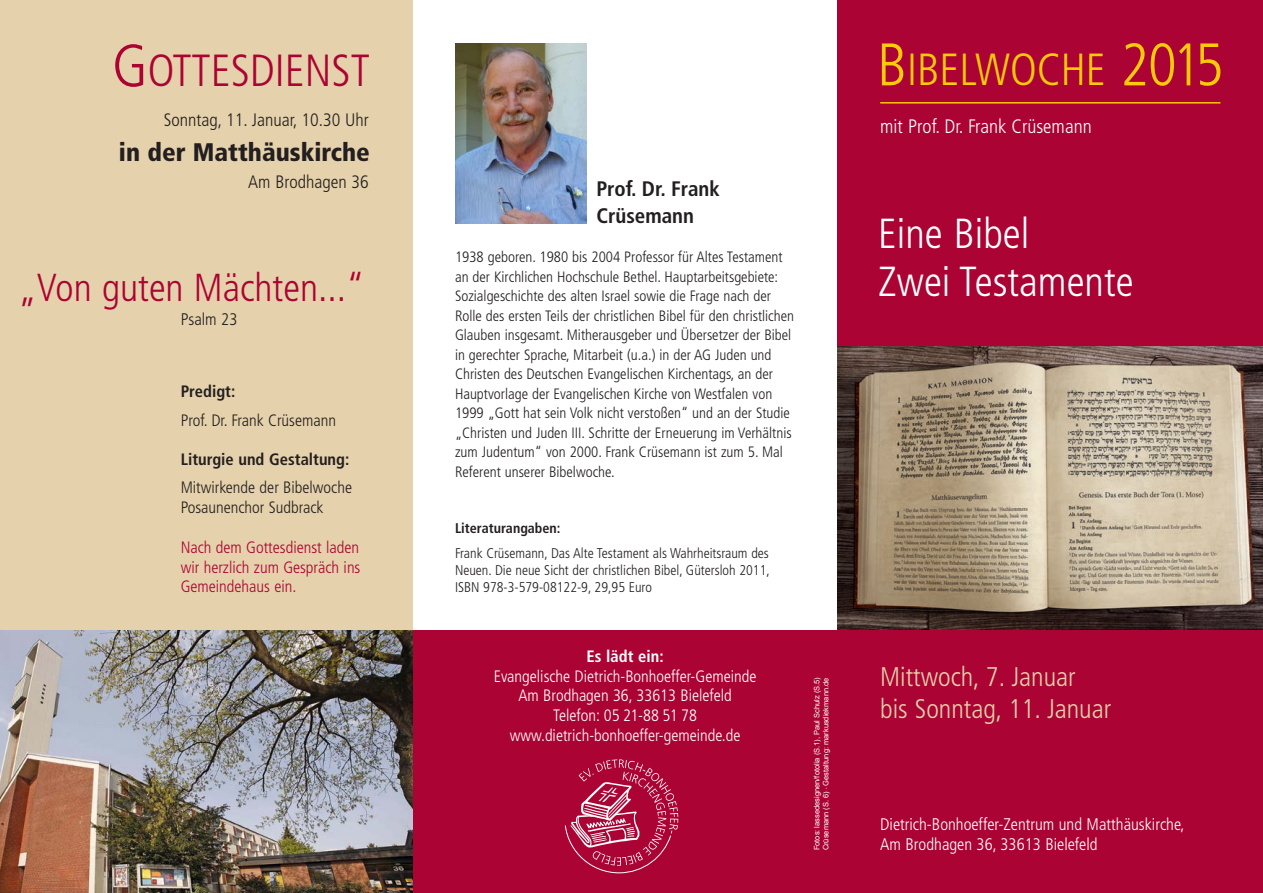
<style>
.page{position:relative;width:1263px;height:893px;background:#fff}
.page>*{position:absolute;margin:0;border:0;box-sizing:border-box;transform-origin:0 0}
.t1{font:300 condensed 45px "Frutiger";color:#feca0a}
.t2{font:300 condensed 45px "Frutiger";color:#ab0333}
.t3{font:300 condensed 42px "Frutiger";color:#fff}
.t4{font:300 condensed 39px "Frutiger";color:#ab0333}
.t5{font:300 condensed 27px/32.4px "Frutiger";color:#e5d1ab}
.t6{font:900 condensed 25.5px "Frutiger";color:#231f20}
.t7{font:700 condensed 21px/27px "Frutiger";color:#231f20}
.t8{font:300 condensed 19.5px "Frutiger";color:#fff}
.t9{font:300 condensed 18px "Frutiger";color:#231f20}
.t10{font:300 condensed 16.8px "Frutiger";color:#fff}
.t11{font:300 condensed 16.8px "Frutiger";color:#231f20}
.t12{font:300 condensed 16.5px/19.8px "Frutiger";color:#fff;text-align:center}
.t13{font:300 condensed 16.5px/19.8px "Frutiger";color:#231f20}
.t14{font:300 condensed 16.5px/19.8px "Frutiger";color:#ab0333;text-align:justify}
.t15{font:700 condensed 16.5px "Frutiger";color:#231f20}
.t16{font:700 condensed 16.5px "Frutiger";color:#fff}
.t17{font:300 condensed 15px/19.5px "Frutiger";color:#231f20}
.t18{font:300 condensed 14.1px/17px "Frutiger";color:#231f20;text-align:justify}
.t19{font:700 condensed 14.1px "Frutiger";color:#231f20}
.t20{font:7.5px/9px "Arial";color:#fff}
.s1{font-size:60px}
.s2{font-family:"Myriad Pro"}
</style>
<div class="page">
<img style="left:838px;top:345px;width:425px;height:286px">
<div style="left:0;top:0;width:412px;height:893px;background:#e5d1ab"></div>
<div style="left:838px;top:0;width:425px;height:345px;background:#ab0333"></div>
<img style="left:455px;top:44px;width:131px;height:180px">
<hr style="left:880px;top:102px;width:340px;height:2px;background:#feca0a">
<div style="left:412px;top:631px;width:851px;height:262px;background:#ab0333"></div>
<svg style="left:564px;top:759px;width:114px;height:115px"></svg>
<img style="left:0;top:631px;width:412px;height:262px">
<h1 class="t2" style="left:112px;top:45px;width:259px"><span class="s1">G</span>OTTESDIENST</h1>
<p class="t9" style="left:164px;top:110px;width:206px">Sonntag, 11. Januar, 10.30 Uhr</p>
<h3 class="t6" style="left:119px;top:136px;width:252px">in der Matthäuskirche</h3>
<p class="t9" style="left:248px;top:172px;width:122px">Am Brodhagen 36</p>
<h3 class="t7" style="left:596px;top:175px;width:125px">Prof. Dr. Frank<br>Crüsemann</h3>
<h1 class="t1" style="left:877px;top:44px;width:348px"><span class="s1">B</span>IBELWOCHE <span class="s1">2015</span></h1>
<h3 class="t8" style="left:880px;top:115px;width:213px">mit Prof. Dr. Frank Crüsemann</h3>
<h2 class="t3" style="left:878px;top:210px;width:153px">Eine Bibel</h2>
<p class="t17" style="left:455px;top:247px;width:341px">1938 geboren. 1980 bis 2004 Professor für Altes Testament an der Kirchlichen Hochschule Bethel. Hauptarbeitsgebiete:<br>Sozialgeschichte des alten Israel sowie die Frage nach der Rolle des ersten Teils der christlichen Bibel für den christlichen Glauben insgesamt. Mitherausgeber und Übersetzer der Bibel in gerechter Sprache, Mitarbeit (u.a.) in der AG Juden und Christen des Deutschen Evangelischen Kirchentags, an der Hauptvorlage der Evangelischen Kirche von Westfalen von 1999 „Gott hat sein Volk nicht verstoßen“ und an der Studie „Christen und Juden III. Schritte der Erneuerung im Verhältnis zum Judentum“ von 2000. Frank Crüsemann ist zum 5. Mal Referent unserer Bibelwoche.</p>
<h3 class="t4" style="left:18px;top:266px;width:348px">„Von guten Mächten...“</h3>
<h2 class="t3" style="left:878px;top:258px;width:257px">Zwei Testamente</h2>
<p class="t11" style="left:181px;top:309px;width:58px">Psalm 23</p>
<p class="t15" style="left:181px;top:382px;width:56px">Predigt:</p>
<p class="t13" style="left:181px;top:410px;width:157px">Prof. Dr. Frank Crüsemann</p>
<p class="t15" style="left:181px;top:450px;width:170px">Liturgie und Gestaltung:</p>
<p class="t13" style="left:181px;top:478px;width:173px">Mitwirkende der Bibelwoche<br>Posaunenchor Sudbrack</p>
<p class="t14" style="left:181px;top:537px;width:181px">Nach dem Gottesdienst laden wir herzlich zum Gespräch ins Gemeindehaus ein.</p>
<p class="t19" style="left:455px;top:519px;width:107px">Literaturangaben:</p>
<p class="t18" style="left:455px;top:545px;width:316px">Frank Crüsemann, Das Alte Testament als Wahrheitsraum des Neuen. Die neue Sicht der christlichen Bibel, Gütersloh 2011, ISBN 978-3-579-08122-9, 29,95 Euro</p>
<p class="t16" style="left:587px;top:646px;width:79px">Es lädt ein:</p>
<p class="t12" style="left:494px;top:666px;width:264px">Evangelische Dietrich-Bonhoeffer-Gemeinde Am Brodhagen 36, 33613 Bielefeld Telefon: 05 21-88 51 78 www.dietrich-bonhoeffer-gemeinde.de</p>
<p class="t20" style="left:812px;top:850px;width:175px;rotate:-90deg">Fotos: lassedesignen/fotolia (S.1), Paul Schulz (S.5)<br>Crüsemann (S. 6) <span class="s2">∙</span> Gestaltung: markusdiekmann.de</p>
<h3 class="t5" style="left:880px;top:661px;width:233px">Mittwoch, 7. Januar<br>bis Sonntag, 11. Januar</h3>
<p class="t10" style="left:880px;top:815px;width:306px">Dietrich-Bonhoeffer-Zentrum und Matthäuskirche,</p>
<p class="t10" style="left:880px;top:835px;width:219px">Am Brodhagen 36, 33613 Bielefeld</p>
</div>
